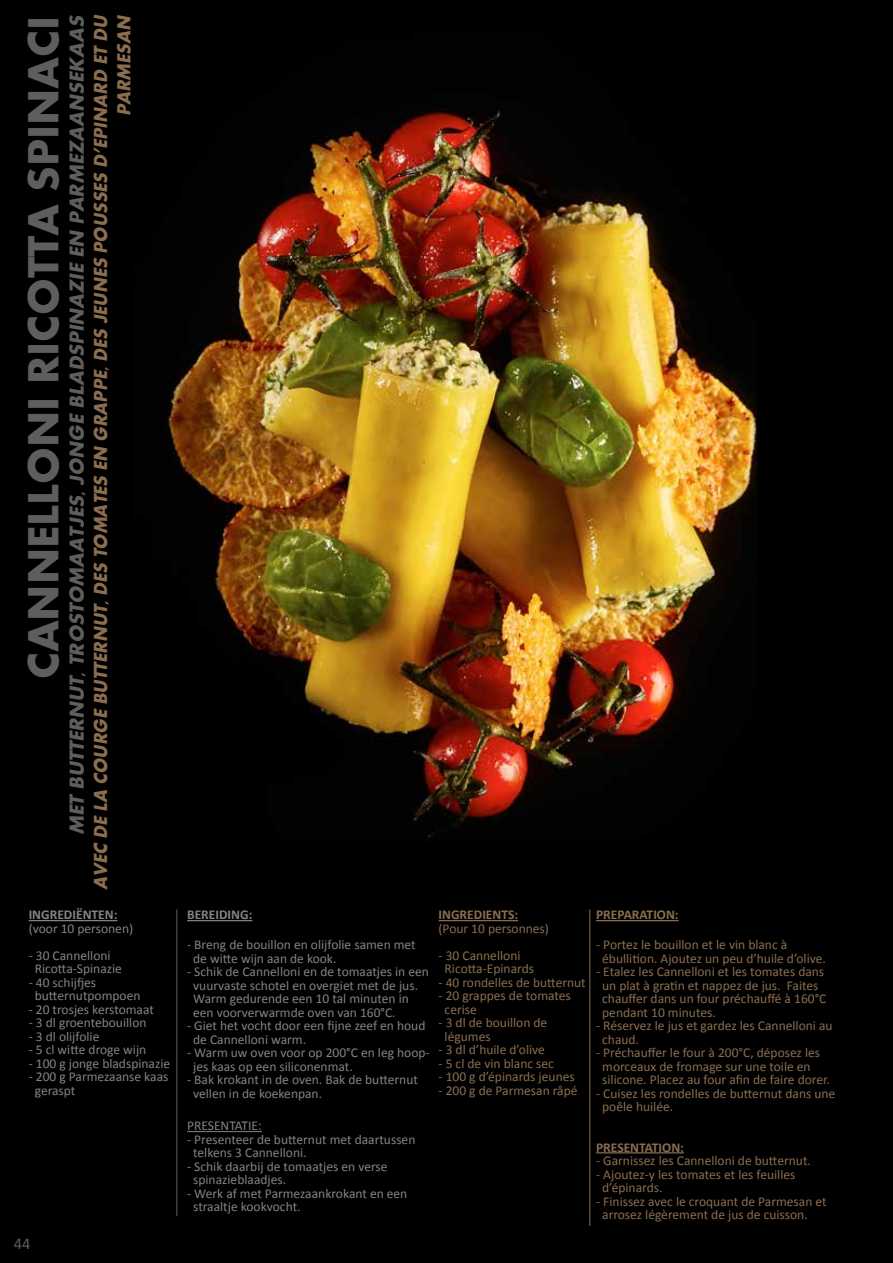
<style>
.page{position:relative;width:893px;height:1263px;background:#000}
.page>*{position:absolute;margin:0;border:0;box-sizing:border-box;transform-origin:0 0}
.t1{font:700 45px "Aharoni";color:#5f5e5d}
.t2{font:italic 700 21px "Aharoni";color:#5f5e5d}
.t3{font:italic 700 19.5px/23.4px "Aharoni";color:#8b6e50;text-align:right;scale:.95 1}
.t4{font:16.5px "Calibri";color:#5f5e5d}
.t5{font:13.5px/13.5px "Calibri";color:#8b6e50}
.t6{font:13.5px/13.5px "Calibri";color:#858383}
.t7{font:700 13.5px "Calibri";color:#8b6e50}
.t8{font:700 13.5px "Calibri";color:#858383}
</style>
<div class="page">
<hr style="left:177px;top:909px;width:1px;height:307px;background:#5f5e5d">
<hr style="left:590px;top:909px;width:1px;height:317px;background:#8b6e50">
<hr style="left:29px;top:920px;width:88px;height:1px;background:#858383">
<hr style="left:439px;top:920px;width:79px;height:1px;background:#8b6e50">
<hr style="left:187px;top:920px;width:65px;height:1px;background:#858383">
<hr style="left:187px;top:1131px;width:75px;height:1px;background:#858383">
<hr style="left:596px;top:920px;width:83px;height:1px;background:#8b6e50">
<hr style="left:596px;top:1152px;width:88px;height:1px;background:#8b6e50">
<img style="left:155px;top:100px;width:602px;height:738px">
<h1 class="t1" style="left:26px;top:679px;width:664px;rotate:-90deg">CANNELLONI RICOTTA SPINACI</h1>
<h2 class="t2" style="left:68px;top:835px;width:824px;rotate:-90deg">MET BUTTERNUT, TROSTOMAATJES, JONGE BLADSPINAZIE EN PARMEZAANSEKAAS</h2>
<h3 class="t3" style="left:91px;top:890px;width:925px;rotate:-90deg">AVEC DE LA COURGE BUTTERNUT, DES TOMATES EN GRAPPE, DES JEUNES POUSSES D’EPINARD ET DU<br>PARMESAN</h3>
<p class="t8" style="left:29px;top:906px;width:90px">INGREDIËNTEN:</p>
<p class="t6" style="left:29px;top:922px;width:106px">(voor 10 personen)</p>
<p class="t6" style="left:35px;top:949px;width:89px;text-indent:-6px">- 30 Cannelloni<br>Ricotta-Spinazie</p>
<p class="t6" style="left:35px;top:976px;width:107px;text-indent:-6px">- 40 schijfjes butternutpompoen</p>
<p class="t6" style="left:29px;top:1003px;width:127px">- 20 trosjes kerstomaat</p>
<p class="t6" style="left:29px;top:1016px;width:119px">- 3 dl groentebouillon</p>
<p class="t6" style="left:29px;top:1030px;width:72px">- 3 dl olijfolie</p>
<p class="t6" style="left:29px;top:1043px;width:119px">- 5 cl witte droge wijn</p>
<p class="t6" style="left:29px;top:1057px;width:143px">- 100 g jonge bladspinazie</p>
<p class="t6" style="left:35px;top:1070px;width:135px;text-indent:-6px">- 200 g Parmezaanse kaas geraspt</p>
<p class="t4" style="left:14px;top:1233px;width:18px">44</p>
<p class="t8" style="left:187px;top:906px;width:67px">BEREIDING:</p>
<p class="t6" style="left:193px;top:938px;width:224px;text-indent:-6px">- Breng de bouillon en olijfolie samen met de witte wijn aan de kook.</p>
<p class="t6" style="left:193px;top:965px;width:237px;text-indent:-6px">- Schik de Cannelloni en de tomaatjes in een vuurvaste schotel en overgiet met de jus.<br>Warm gedurende een 10 tal minuten in een voorverwarmde oven van 160°C.</p>
<p class="t6" style="left:193px;top:1019px;width:234px;text-indent:-6px">- Giet het vocht door een fijne zeef en houd de Cannelloni warm.</p>
<p class="t6" style="left:193px;top:1046px;width:238px;text-indent:-6px">- Warm uw oven voor op 200°C en leg hoop&shy;jes kaas op een siliconenmat.</p>
<p class="t6" style="left:193px;top:1073px;width:226px;text-indent:-6px">- Bak krokant in de oven. Bak de butternut vellen in de koekenpan.</p>
<p class="t6" style="left:187px;top:1119px;width:76px">PRESENTATIE:</p>
<p class="t6" style="left:193px;top:1132px;width:224px;text-indent:-6px">- Presenteer de butternut met daartussen telkens 3 Cannelloni.</p>
<p class="t6" style="left:193px;top:1159px;width:196px;text-indent:-6px">- Schik daarbij de tomaatjes en verse spinazieblaadjes.</p>
<p class="t6" style="left:193px;top:1186px;width:216px;text-indent:-6px">- Werk af met Parmezaankrokant en een straaltje kookvocht.</p>
<p class="t7" style="left:439px;top:906px;width:81px">INGREDIENTS:</p>
<p class="t5" style="left:439px;top:922px;width:112px">(Pour 10 personnes)</p>
<p class="t5" style="left:445px;top:949px;width:91px;text-indent:-6px">- 30 Cannelloni<br>Ricotta-Epinards</p>
<p class="t5" style="left:439px;top:976px;width:149px">- 40 rondelles de butternut</p>
<p class="t5" style="left:445px;top:989px;width:128px;text-indent:-6px">- 20 grappes de tomates cerise</p>
<p class="t5" style="left:445px;top:1016px;width:104px;text-indent:-6px">- 3 dl de bouillon de légumes</p>
<p class="t5" style="left:439px;top:1043px;width:108px">- 3 dl d’huile d’olive</p>
<p class="t5" style="left:439px;top:1057px;width:117px">- 5 cl de vin blanc sec</p>
<p class="t5" style="left:439px;top:1070px;width:138px">- 100 g d’épinards jeunes</p>
<p class="t5" style="left:439px;top:1084px;width:140px">- 200 g de Parmesan râpé</p>
<p class="t7" style="left:596px;top:906px;width:84px">PREPARATION:</p>
<p class="t5" style="left:602px;top:938px;width:225px;text-indent:-6px">- Portez le bouillon et le vin blanc à ébullition. Ajoutez un peu d’huile d’olive.</p>
<p class="t5" style="left:602px;top:965px;width:226px;text-indent:-6px">- Etalez les Cannelloni et les tomates dans un plat à gratin et nappez de jus. Faites chauffer dans un four préchauffé à 160°C pendant 10 minutes.</p>
<p class="t5" style="left:602px;top:1019px;width:232px;text-indent:-6px">- Réservez le jus et gardez les Cannelloni au chaud.</p>
<p class="t5" style="left:602px;top:1046px;width:229px;text-indent:-6px">- Préchauffer le four à 200°C, déposez les morceaux de fromage sur une toile en silicone. Placez au four afin de faire dorer.</p>
<p class="t5" style="left:602px;top:1086px;width:235px;text-indent:-6px">- Cuisez les rondelles de butternut dans une poêle huilée.</p>
<p class="t7" style="left:596px;top:1138px;width:89px">PRESENTATION:</p>
<p class="t5" style="left:596px;top:1154px;width:216px">- Garnissez les Cannelloni de butternut.</p>
<p class="t5" style="left:602px;top:1167px;width:195px;text-indent:-6px">- Ajoutez-y les tomates et les feuilles d’épinards.</p>
<p class="t5" style="left:602px;top:1194px;width:226px;text-indent:-6px">- Finissez avec le croquant de Parmesan et arrosez légèrement de jus de cuisson.</p>
</div>
